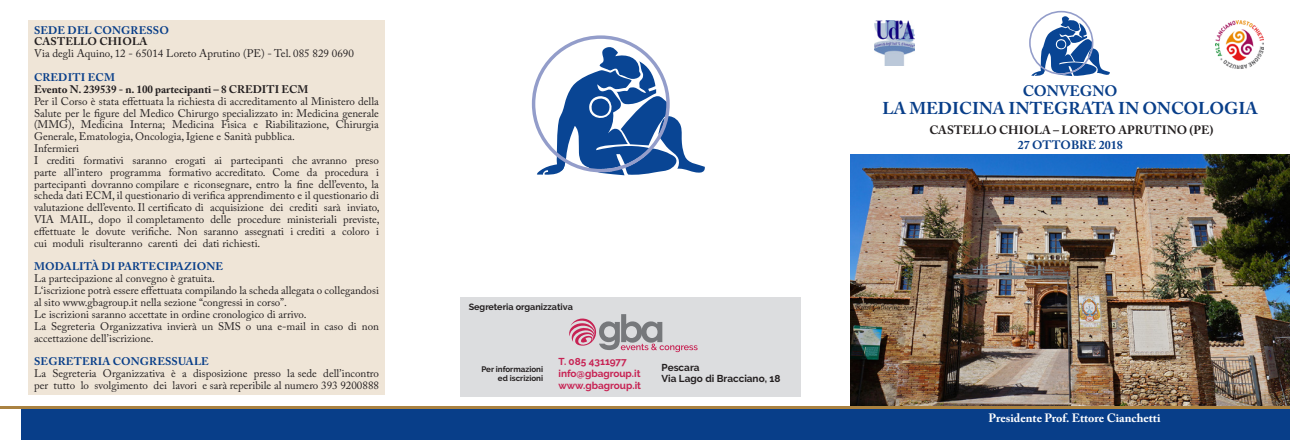
<style>
.page{position:relative;width:1290px;height:440px;background:#fff}
.page>*{position:absolute;margin:0;border:0;box-sizing:border-box;transform-origin:0 0}
.t1{font:700 17px "Adobe Caslon Pro";color:#083e89}
.t2{font:700 15px "Adobe Caslon Pro";color:#083e89}
.t3{font:700 12px "Adobe Caslon Pro";color:#231f20}
.t4{font:700 12px "Adobe Caslon Pro";color:#fff}
.t5{font:700 12px "Adobe Caslon Pro";color:#083e89}
.t6{font:11px/11.8px "Adobe Caslon Pro";color:#231f20}
.t7{font:700 11px "Adobe Caslon Pro";letter-spacing:.015em;color:#083e89}
.t8{font:700 11px "Adobe Caslon Pro";color:#231f20}
.t9{font:700 10px "Raleway";color:#c72253}
.t10{font:700 10px "Raleway";color:#231f20}
.t11{font:700 9px "Raleway";color:#231f20}
.t12{font:700 8px "Raleway";color:#231f20}
</style>
<div class="page">
<img style="left:850px;top:154px;width:440px;height:251px">
<div style="left:22px;top:408px;width:1268px;height:31px;background:#083e89"></div>
<hr style="left:0;top:405px;width:1290px;height:3px;background:#aa8241">
<div style="left:460px;top:297px;width:340px;height:99px;background:#dcdddf"></div>
<div style="left:28px;top:20px;width:357px;height:374px;background:#efe5d7"></div>
<svg style="left:1031px;top:16px;width:79px;height:60px"></svg>
<div style="left:1029px;top:11px;width:64px;height:64px;border:2px solid #939dca;border-radius:50%"></div>
<svg style="left:537px;top:47px;width:168px;height:129px"></svg>
<div style="left:532px;top:35px;width:138px;height:137px;border:3px solid #939dca;border-radius:50%"></div>
<img style="left:874px;top:21px;width:40px;height:44px">
<img style="left:1215px;top:20px;width:48px;height:48px">
<svg style="left:569px;top:314px;width:128px;height:38px"></svg>
<p class="t7" style="left:34px;top:23px;width:136px">SEDE DEL CONGRESSO</p>
<p class="t8" style="left:34px;top:35px;width:115px">CASTELLO CHIOLA</p>
<p class="t6" style="left:34px;top:48px;width:321px">Via degli Aquino, 12 - 65014 Loreto Aprutino (PE) - Tel. 085 829 0690</p>
<p class="t7" style="left:34px;top:71px;width:82px">CREDITI ECM</p>
<p class="t8" style="left:34px;top:82px;width:276px">Evento N. 239539 - n. 100 partecipanti – 8 CREDITI ECM</p>
<p class="t6" style="left:34px;top:95px;width:346px;text-align:justify">Per il Corso è stata effettuata la richiesta di accreditamento al Ministero della Salute per le figure del Medico Chirurgo specializzato in: Medicina generale (MMG), Medicina Interna; Medicina Fisica e Riabilitazione, Chirurgia Generale, Ematologia, Oncologia, Igiene e Sanità pubblica.</p>
<p class="t6" style="left:34px;top:142px;width:47px">Infermieri</p>
<p class="t6" style="left:34px;top:154px;width:347px;text-align:justify">I crediti formativi saranno erogati ai partecipanti che avranno preso parte all’intero programma formativo accreditato. Come da procedura i partecipanti dovranno compilare e riconsegnare, entro la fine dell’evento, la scheda dati ECM, il questionario di verifica apprendimento e il questionario di valutazione dell’evento. Il certificato di acquisizione dei crediti sarà inviato, VIA MAIL, dopo il completamento delle procedure ministeriali previste, effettuate le dovute verifiche. Non saranno assegnati i crediti a coloro i cui moduli risulteranno carenti dei dati richiesti.</p>
<p class="t7" style="left:34px;top:260px;width:191px">MODALITÀ DI PARTECIPAZIONE</p>
<p class="t6" style="left:34px;top:272px;width:182px">La partecipazione al convegno è gratuita.</p>
<p class="t6" style="left:34px;top:284px;width:346px">L‘iscrizione potrà essere effettuata compilando la scheda allegata o collegandosi al sito www.gbagroup.it nella sezione “congressi in corso”.</p>
<p class="t6" style="left:34px;top:308px;width:274px">Le iscrizioni saranno accettate in ordine cronologico di arrivo.</p>
<p class="t6" style="left:34px;top:320px;width:346px">La Segreteria Organizzativa invierà un SMS o una e-mail in caso di non accettazione dell’iscrizione.</p>
<p class="t7" style="left:34px;top:354px;width:176px">SEGRETERIA CONGRESSUALE</p>
<p class="t6" style="left:34px;top:367px;width:346px">La Segreteria Organizzativa è a disposizione presso la sede dell’incontro per tutto lo svolgimento dei lavori e sarà reperibile al numero 393 9200888</p>
<p class="t11" style="left:469px;top:301px;width:106px">Segreteria organizzativa</p>
<p class="t12" style="left:481px;top:364px;width:63px">Per informazioni</p>
<p class="t12" style="left:498px;top:373px;width:47px">ed iscrizioni</p>
<p class="t9" style="left:558px;top:355px;width:70px">T. 085 4311977</p>
<p class="t9" style="left:558px;top:367px;width:84px">info@gbagroup.it</p>
<p class="t9" style="left:558px;top:379px;width:84px">www.gbagroup.it</p>
<p class="t10" style="left:661px;top:361px;width:40px">Pescara</p>
<p class="t10" style="left:661px;top:372px;width:120px">Via Lago di Bracciano, 18</p>
<p class="t2" style="left:1023px;top:82px;width:96px">CONVEGNO</p>
<p class="t1" style="left:882px;top:98px;width:377px">LA MEDICINA INTEGRATA IN ONCOLOGIA</p>
<p class="t3" style="left:929px;top:123px;width:286px">CASTELLO CHIOLA – LORETO APRUTINO (PE)</p>
<p class="t5" style="left:1018px;top:138px;width:106px">27 OTTOBRE 2018</p>
<p class="t4" style="left:988px;top:411px;width:173px">Presidente Prof. Ettore Cianchetti</p>
</div>
